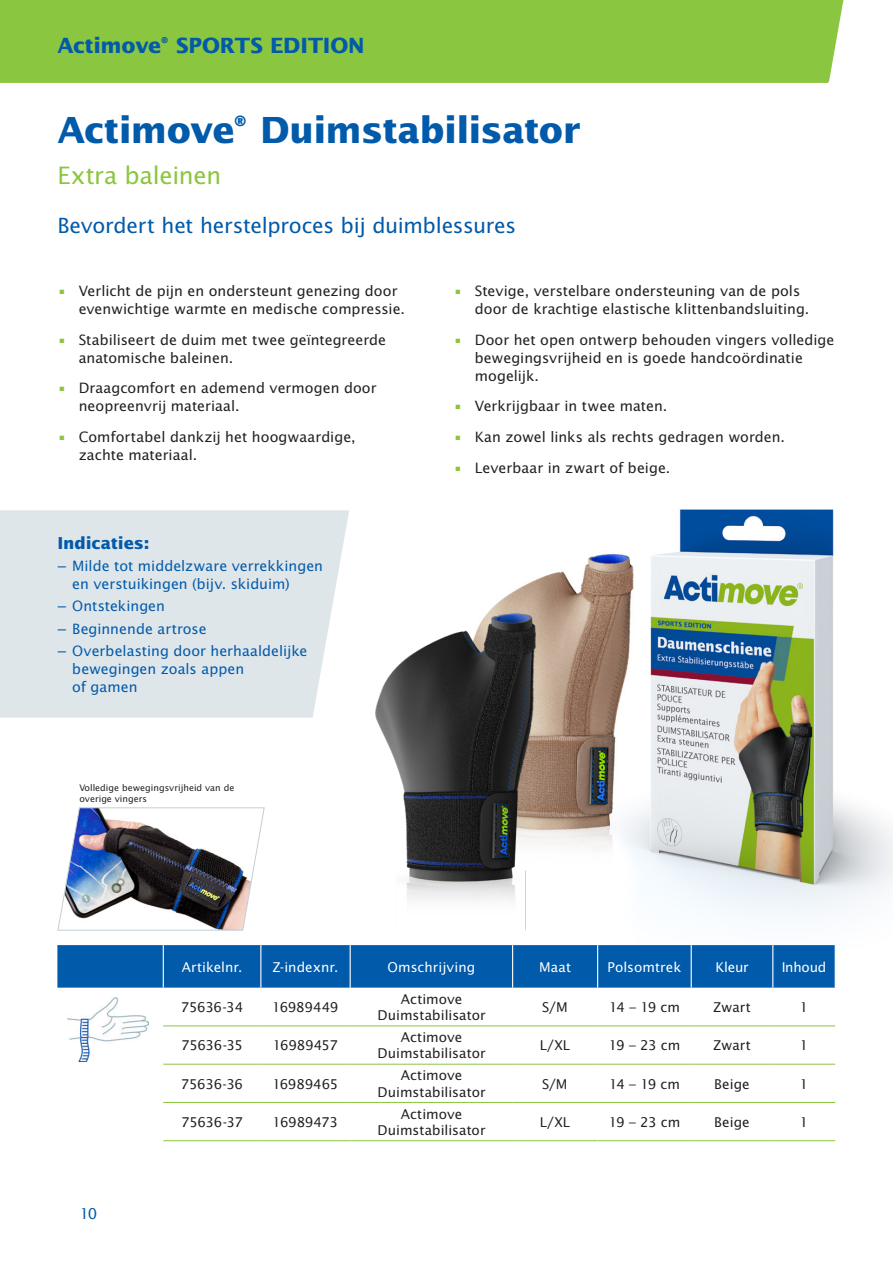
<style>
.page{position:relative;width:893px;height:1263px;background:#fff}
.page>*{position:absolute;margin:0;border:0;box-sizing:border-box;transform-origin:0 0}
.t1{font:700 36px "Lucida Sans Std";letter-spacing:-.02em;color:#015aaa}
.t2{font:24px "Lucida Sans Std";letter-spacing:-.01em;color:#8bc63e}
.t3{font:21px "Lucida Sans Std";letter-spacing:-.015em;color:#015aaa}
.t4{font:700 21px "Lucida Sans Std";letter-spacing:-.01em;color:#015aaa}
.t5{font:700 16.5px "Lucida Sans Std";letter-spacing:-.005em;color:#015aaa}
.t6{font:15px "Lucida Sans Std";color:#015aaa}
.t7{font:14.25px/18px "Lucida Sans Std";color:#231f20}
.t8{font:14.25px/18px "Lucida Sans Std";color:#015aaa}
.t9{font:13.5px/16.2px "Lucida Sans Std";letter-spacing:-.005em;color:#231f20;text-align:center}
.t10{font:13.5px "Lucida Sans Std";color:#fff}
.t11{font:13.5px "Lucida Sans Std";letter-spacing:-.03em;color:#231f20}
.t12{font:9px/10.5px "Lucida Sans Std";color:#231f20}
.s1{color:#8bc63e}
</style>
<div class="page">
<img style="left:525px;top:509px;width:368px;height:421px">
<img style="left:375px;top:560px;width:215px;height:369px">
<div style="left:0;top:0;width:843px;height:82px;background:#8bc640"></div>
<img style="left:57px;top:807px;width:208px;height:124px">
<div style="left:0;top:510px;width:349px;height:208px;background:#dfe6ea"></div>
<div style="left:57px;top:945px;width:778px;height:43px;background:#015aaa"></div>
<hr style="left:163px;top:945px;width:1px;height:43px;background:#fff">
<hr style="left:260px;top:945px;width:1px;height:43px;background:#fff">
<hr style="left:691px;top:945px;width:1px;height:43px;background:#fff">
<hr style="left:772px;top:945px;width:1px;height:43px;background:#fff">
<hr style="left:163px;top:1140px;width:98px;height:1px;background:#8bc63e">
<hr style="left:261px;top:1140px;width:89px;height:1px;background:#8bc63e">
<hr style="left:350px;top:1140px;width:163px;height:1px;background:#8bc63e">
<hr style="left:513px;top:1140px;width:85px;height:1px;background:#8bc63e">
<hr style="left:598px;top:1140px;width:93px;height:1px;background:#8bc63e">
<hr style="left:691px;top:1140px;width:82px;height:1px;background:#8bc63e">
<hr style="left:773px;top:1140px;width:62px;height:1px;background:#8bc63e">
<hr style="left:350px;top:945px;width:1px;height:43px;background:#fff">
<hr style="left:512px;top:945px;width:1px;height:43px;background:#fff">
<hr style="left:597px;top:945px;width:1px;height:43px;background:#fff">
<hr style="left:163px;top:1025px;width:98px;height:1px;background:#8bc63e">
<hr style="left:261px;top:1025px;width:89px;height:1px;background:#8bc63e">
<hr style="left:350px;top:1025px;width:163px;height:1px;background:#8bc63e">
<hr style="left:513px;top:1025px;width:85px;height:1px;background:#8bc63e">
<hr style="left:598px;top:1025px;width:93px;height:1px;background:#8bc63e">
<hr style="left:691px;top:1025px;width:82px;height:1px;background:#8bc63e">
<hr style="left:773px;top:1025px;width:62px;height:1px;background:#8bc63e">
<hr style="left:163px;top:1064px;width:98px;height:1px;background:#8bc63e">
<hr style="left:261px;top:1064px;width:89px;height:1px;background:#8bc63e">
<hr style="left:350px;top:1064px;width:163px;height:1px;background:#8bc63e">
<hr style="left:513px;top:1064px;width:85px;height:1px;background:#8bc63e">
<hr style="left:598px;top:1064px;width:93px;height:1px;background:#8bc63e">
<hr style="left:691px;top:1064px;width:82px;height:1px;background:#8bc63e">
<hr style="left:773px;top:1064px;width:62px;height:1px;background:#8bc63e">
<hr style="left:163px;top:1102px;width:98px;height:1px;background:#8bc63e">
<hr style="left:261px;top:1102px;width:89px;height:1px;background:#8bc63e">
<hr style="left:350px;top:1102px;width:163px;height:1px;background:#8bc63e">
<hr style="left:513px;top:1102px;width:85px;height:1px;background:#8bc63e">
<hr style="left:598px;top:1102px;width:93px;height:1px;background:#8bc63e">
<hr style="left:691px;top:1102px;width:82px;height:1px;background:#8bc63e">
<hr style="left:773px;top:1102px;width:62px;height:1px;background:#8bc63e">
<img style="left:68px;top:997px;width:81px;height:64px">
<p class="t4" style="left:57px;top:34px;width:309px">Actimove <sup>®</sup> SPORTS EDITION</p>
<p class="t1" style="left:57px;top:109px;width:525px">Actimove<sup>®</sup> Duimstabilisator</p>
<p class="t2" style="left:57px;top:162px;width:165px">Extra baleinen</p>
<p class="t3" style="left:57px;top:213px;width:460px">Bevordert het herstelproces bij duimblessures</p>
<p class="t7" style="left:79px;top:282px;width:328px;text-indent:-21px"><span class="s1">•</span> Verlicht de pijn en ondersteunt genezing door evenwichtige warmte en medische compressie.</p>
<p class="t7" style="left:79px;top:331px;width:309px;text-indent:-21px"><span class="s1">•</span> Stabiliseert de duim met twee geïntegreerde anatomische baleinen.</p>
<p class="t7" style="left:79px;top:379px;width:299px;text-indent:-21px"><span class="s1">•</span> Draagcomfort en ademend vermogen door neopreenvrij materiaal.</p>
<p class="t7" style="left:79px;top:428px;width:279px;text-indent:-21px"><span class="s1">•</span> Comfortabel dankzij het hoogwaardige, zachte materiaal.</p>
<p class="t5" style="left:57px;top:534px;width:93px">Indicaties:</p>
<p class="t8" style="left:72px;top:557px;width:252px;text-indent:-15px">− Milde tot middelzware verrekkingen en verstuikingen (bijv. skiduim)</p>
<p class="t8" style="left:57px;top:595px;width:251px;line-height:22.2px">− Ontstekingen<br>− Beginnende artrose<br>− Overbelasting door herhaaldelijke</p>
<p class="t8" style="left:72px;top:660px;width:173px">bewegingen zoals appen of gamen</p>
<p class="t12" style="left:79px;top:783px;width:156px">Volledige bewegingsvrijheid van de overige vingers</p>
<p class="t7" style="left:475px;top:282px;width:336px;text-indent:-21px"><span class="s1">•</span> Stevige, verstelbare ondersteuning van de pols door de krachtige elastische klittenbandsluiting.</p>
<p class="t7" style="left:475px;top:331px;width:361px;text-indent:-21px"><span class="s1">•</span> Door het open ontwerp behouden vingers volledige bewegingsvrijheid en is goede handcoördinatie mogelijk.</p>
<p class="t7" style="left:454px;top:397px;width:215px"><span class="s1">•</span> Verkrijgbaar in twee maten.</p>
<p class="t7" style="left:454px;top:428px;width:333px"><span class="s1">•</span> Kan zowel links als rechts gedragen worden.</p>
<p class="t7" style="left:454px;top:459px;width:218px"><span class="s1">•</span> Leverbaar in zwart of beige.</p>
<p class="t6" style="left:80px;top:1204px;width:19px">10</p>
<p class="t10" style="left:182px;top:959px;width:62px">Artikelnr.</p>
<p class="t10" style="left:273px;top:959px;width:67px">Z-indexnr.</p>
<p class="t10" style="left:388px;top:959px;width:89px">Omschrijving</p>
<p class="t10" style="left:539px;top:959px;width:33px">Maat</p>
<p class="t10" style="left:608px;top:959px;width:75px">Polsomtrek</p>
<p class="t10" style="left:715px;top:959px;width:35px">Kleur</p>
<p class="t10" style="left:782px;top:959px;width:46px">Inhoud</p>
<p class="t9" style="left:181px;top:999px;width:64px">75636-34</p>
<p class="t9" style="left:272px;top:999px;width:68px">16989449</p>
<p class="t9" style="left:378px;top:991px;width:109px">Actimove<br>Duimstabilisator</p>
<p class="t9" style="left:542px;top:999px;width:27px">S/M</p>
<p class="t9" style="left:609px;top:999px;width:72px">14 – 19 cm</p>
<p class="t9" style="left:713px;top:999px;width:39px">Zwart</p>
<p class="t9" style="left:800px;top:999px;width:10px">1</p>
<p class="t9" style="left:181px;top:1037px;width:63px">75636-35</p>
<p class="t11" style="left:273px;top:1037px;width:67px">16989457</p>
<p class="t9" style="left:378px;top:1029px;width:109px">Actimove<br>Duimstabilisator</p>
<p class="t9" style="left:540px;top:1037px;width:32px">L/XL</p>
<p class="t9" style="left:609px;top:1037px;width:73px">19 – 23 cm</p>
<p class="t9" style="left:713px;top:1037px;width:39px">Zwart</p>
<p class="t9" style="left:800px;top:1037px;width:10px">1</p>
<p class="t9" style="left:181px;top:1076px;width:64px">75636-36</p>
<p class="t9" style="left:272px;top:1076px;width:67px">16989465</p>
<p class="t9" style="left:378px;top:1068px;width:109px">Actimove<br>Duimstabilisator</p>
<p class="t9" style="left:542px;top:1076px;width:27px">S/M</p>
<p class="t9" style="left:609px;top:1076px;width:72px">14 – 19 cm</p>
<p class="t9" style="left:714px;top:1076px;width:37px">Beige</p>
<p class="t9" style="left:800px;top:1076px;width:10px">1</p>
<p class="t9" style="left:181px;top:1114px;width:63px">75636-37</p>
<p class="t9" style="left:273px;top:1114px;width:67px">16989473</p>
<p class="t9" style="left:378px;top:1106px;width:109px">Actimove<br>Duimstabilisator</p>
<p class="t9" style="left:540px;top:1114px;width:32px">L/XL</p>
<p class="t9" style="left:609px;top:1114px;width:73px">19 – 23 cm</p>
<p class="t9" style="left:714px;top:1114px;width:37px">Beige</p>
<p class="t9" style="left:800px;top:1114px;width:10px">1</p>
</div>
